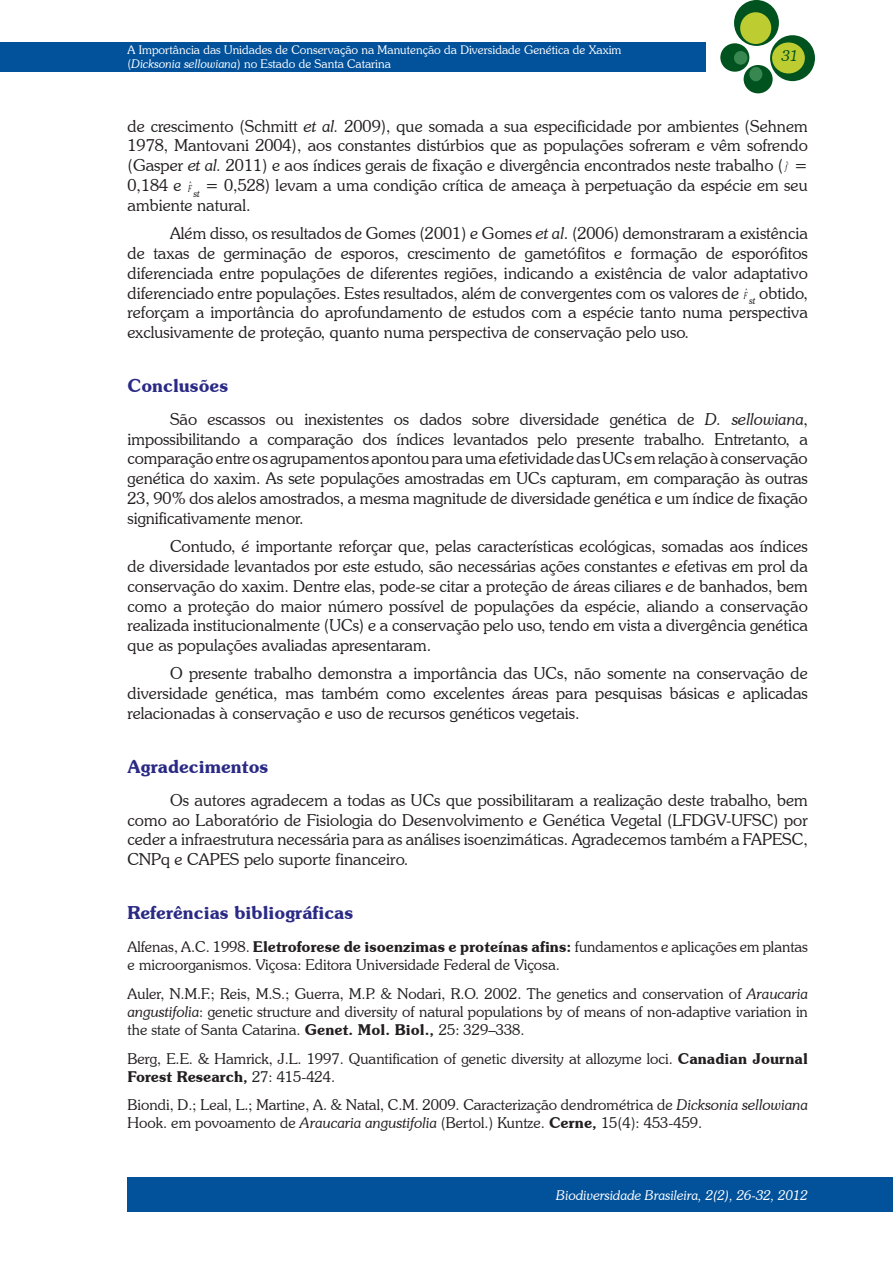
<style>
.page{position:relative;width:893px;height:1263px;background:#fff}
.page>*{position:absolute;margin:0;border:0;box-sizing:border-box;transform-origin:0 0}
.t1{font:600 18px "Souvenir IT Cby BT";color:#2a2a86}
.t2{font:300 16.5px/19.8px "Souvenir IT Cby BT";color:#231f20;text-align:justify}
.t3{font:300 15px/18px "Souvenir IT Cby BT";color:#231f20}
.t4{font:italic 300 15px "Souvenir IT Cby BT";color:#00531e}
.t5{font:italic 300 13.5px "Souvenir IT Cby BT";color:#fff}
.t6{font:300 12px/14.4px "Souvenir IT Cby BT";color:#fff}
.s1{font-style:italic}
.s2{font-family:"Times New Roman";font-weight:400;font-style:italic;font-size:9.3px;color:#000}
.s3{font-family:"Times New Roman";font-weight:400;font-style:italic;font-size:10.5px;color:#000}
.s4{font-family:"Times New Roman";font-weight:400;font-size:10.5px;color:#000}
.s5{font-weight:600}
</style>
<div class="page">
<div style="left:0;top:43px;width:705px;height:29px;background:#01519b"></div>
<div style="left:734px;top:0;width:45px;height:46px;background:#00531e;border-radius:50%"></div>
<div style="left:770px;top:35px;width:45px;height:46px;background:#00531e;border-radius:50%"></div>
<div style="left:720px;top:43px;width:29px;height:29px;background:#00531e;border-radius:50%"></div>
<div style="left:744px;top:65px;width:29px;height:28px;background:#00531e;border-radius:50%"></div>
<div style="left:740px;top:12px;width:31px;height:32px;background:#bdcd31;border-radius:50%"></div>
<div style="left:772px;top:42px;width:33px;height:31px;background:#bdcd31;border-radius:50%"></div>
<div style="left:734px;top:51px;width:13px;height:14px;background:#388750;border-radius:50%"></div>
<div style="left:749px;top:67px;width:13px;height:14px;background:#388750;border-radius:50%"></div>
<div style="left:128px;top:1178px;width:765px;height:34px;background:#01519b"></div>
<p class="t6" style="left:128px;top:42px;width:495px">A Importância das Unidades de Conservação na Manutenção da Diversidade Genética de Xaxim (<span class="s1">Dicksonia sellowiana</span>) no Estado de Santa Catarina</p>
<p class="t4" style="left:782px;top:46px;width:18px">31</p>
<p class="t2" style="left:128px;top:116px;width:682px">de crescimento (Schmitt <span class="s1">et al.</span> 2009), que somada a sua especificidade por ambientes (Sehnem 1978, Mantovani 2004), aos constantes distúrbios que as populações sofreram e vêm sofrendo (Gasper <span class="s1">et al.</span> 2011) e aos índices gerais de fixação e divergência encontrados neste trabalho ( <span class="s2">f</span><sup>ˆ</sup> = 0,184 e <span class="s3">F</span><span class="s4">ˆ</span> <sub>st</sub> = 0,528) levam a uma condição crítica de ameaça à perpetuação da espécie em seu ambiente natural.</p>
<p class="t2" style="left:128px;top:223px;width:682px;text-indent:43px">Além disso, os resultados de Gomes (2001) e Gomes <span class="s1">et al</span>. (2006) demonstraram a existência de taxas de germinação de esporos, crescimento de gametófitos e formação de esporófitos diferenciada entre populações de diferentes regiões, indicando a existência de valor adaptativo diferenciado entre populações. Estes resultados, além de convergentes com os valores de <span class="s3">F</span><span class="s4">ˆ</span> <sub>st</sub> obtido, reforçam a importância do aprofundamento de estudos com a espécie tanto numa perspectiva exclusivamente de proteção, quanto numa perspectiva de conservação pelo uso.</p>
<p class="t1" style="left:128px;top:375px;width:102px">Conclusões</p>
<p class="t2" style="left:128px;top:409px;width:682px;text-indent:43px">São escassos ou inexistentes os dados sobre diversidade genética de <span class="s1">D. sellowiana</span>, impossibilitando a comparação dos índices levantados pelo presente trabalho. Entretanto, a comparação entre os agrupamentos apontou para uma efetividade das UCs em relação à conservação genética do xaxim. As sete populações amostradas em UCs capturam, em comparação às outras 23, 90% dos alelos amostrados, a mesma magnitude de diversidade genética e um índice de fixação significativamente menor.</p>
<p class="t2" style="left:128px;top:536px;width:682px;text-indent:43px">Contudo, é importante reforçar que, pelas características ecológicas, somadas aos índices de diversidade levantados por este estudo, são necessárias ações constantes e efetivas em prol da conservação do xaxim. Dentre elas, pode-se citar a proteção de áreas ciliares e de banhados, bem como a proteção do maior número possível de populações da espécie, aliando a conservação realizada institucionalmente (UCs) e a conservação pelo uso, tendo em vista a divergência genética que as populações avaliadas apresentaram.</p>
<p class="t2" style="left:128px;top:663px;width:682px;text-indent:43px">O presente trabalho demonstra a importância das UCs, não somente na conservação de diversidade genética, mas também como excelentes áreas para pesquisas básicas e aplicadas relacionadas à conservação e uso de recursos genéticos vegetais.</p>
<p class="t1" style="left:128px;top:755px;width:142px">Agradecimentos</p>
<p class="t2" style="left:128px;top:790px;width:682px;text-indent:43px">Os autores agradecem a todas as UCs que possibilitaram a realização deste trabalho, bem como ao Laboratório de Fisiologia do Desenvolvimento e Genética Vegetal (LFDGV-UFSC) por ceder a infraestrutura necessária para as análises isoenzimáticas. Agradecemos também a FAPESC, CNPq e CAPES pelo suporte financeiro.</p>
<p class="t1" style="left:128px;top:902px;width:227px">Referências bibliográficas</p>
<p class="t3" style="left:128px;top:938px;width:682px">Alfenas, A.C. 1998. <span class="s5">Eletroforese de isoenzimas e proteínas afins:</span> fundamentos e aplicações em plantas e microorganismos. Viçosa: Editora Universidade Federal de Viçosa.</p>
<p class="t3" style="left:128px;top:984px;width:682px;text-align:justify">Auler, N.M.F.; Reis, M.S.; Guerra, M.P. &amp; Nodari, R.O. 2002. The genetics and conservation of <span class="s1">Araucaria angustifolia</span>: genetic structure and diversity of natural populations by of means of non-adaptive variation in the state of Santa Catarina. <span class="s5">Genet. Mol. Biol.,</span> 25: 329–338.</p>
<p class="t3" style="left:128px;top:1049px;width:682px">Berg, E.E. &amp; Hamrick, J.L. 1997. Quantification of genetic diversity at allozyme loci. <span class="s5">Canadian Journal<br>Forest Research,</span> 27: 415-424.</p>
<p class="t3" style="left:128px;top:1096px;width:682px">Biondi, D.; Leal, L.; Martine, A. &amp; Natal, C.M. 2009. Caracterização dendrométrica de <span class="s1">Dicksonia sellowiana<br></span>Hook. em povoamento de <span class="s1">Araucaria angustifolia</span> (Bertol.) Kuntze. <span class="s5">Cerne,</span> 15(4): 453-459.</p>
<p class="t5" style="left:556px;top:1187px;width:253px">Biodiversidade Brasileira, 2(2), 26-32, 2012</p>
</div>
